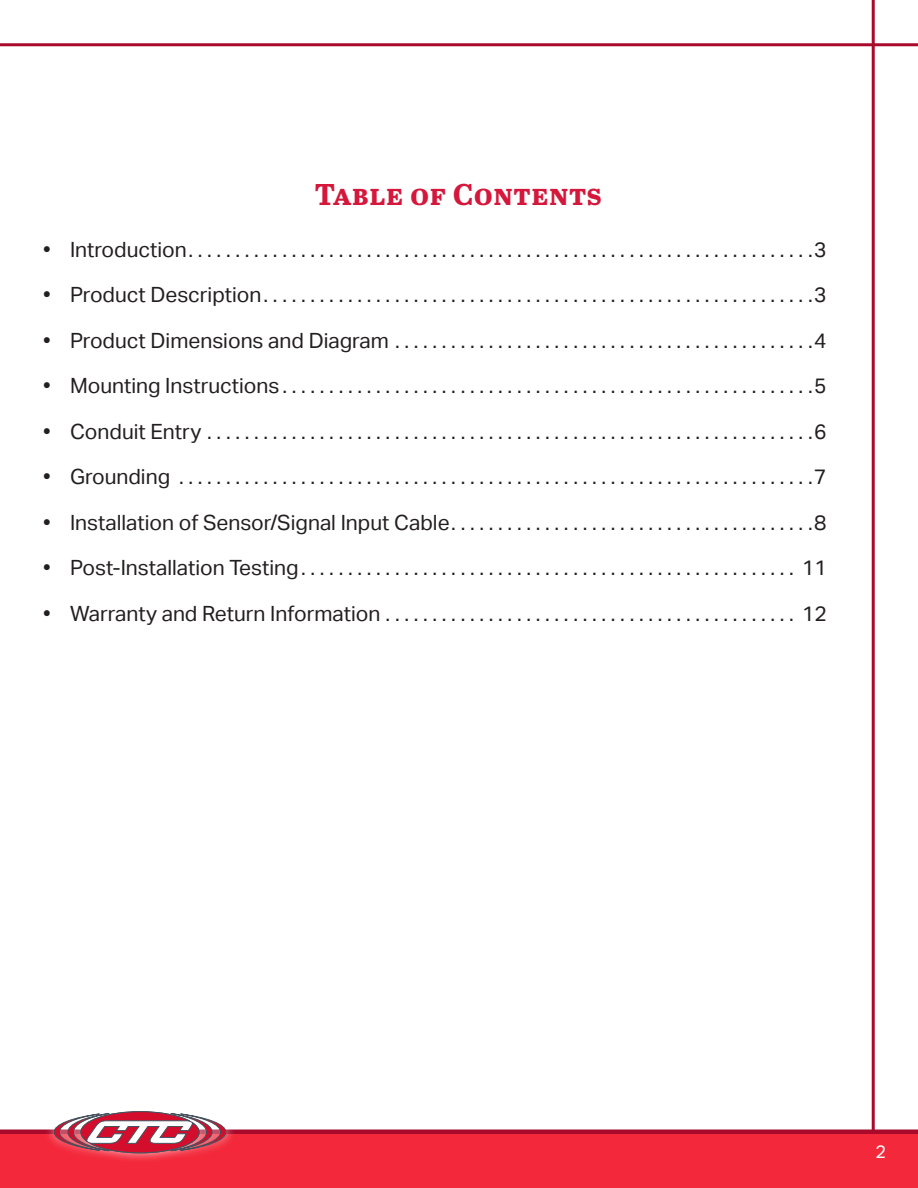
<style>
.page{position:relative;width:918px;height:1188px;background:#fff}
.page>*{position:absolute;margin:0;border:0;box-sizing:border-box;transform-origin:0 0}
.t1{font:700 30px "Abril Text";letter-spacing:.02em;color:#d5173b}
.t2{font:21px "Aktiv Grotesk";color:#231f20}
.t3{font:18px "Aktiv Grotesk";color:#fff}
</style>
<div class="page">
<hr style="left:872px;top:0;width:3px;height:1188px;background:#a90a2b">
<div style="left:0;top:1134px;width:918px;height:54px;background:#f3293b"></div>
<hr style="left:0;top:1130px;width:918px;height:4px;background:#a90a2b">
<div style="left:45px;top:1102px;width:190px;height:61px;background:#fff;opacity:.75"></div>
<svg style="left:54px;top:1112px;width:172px;height:41px"></svg>
<hr style="left:0;top:43px;width:918px;height:3px;background:#a90a2b">
<p class="t1" style="left:315px;top:173px;width:289px">Table of Contents</p>
<p class="t2" style="left:43px;top:237px;width:785px">• Introduction . . . . . . . . . . . . . . . . . . . . . . . . . . . . . . . . . . . . . . . . . . . . . . . . . . . . . . . . . . . . . . . . . . 3</p>
<p class="t2" style="left:43px;top:283px;width:785px">• Product Description . . . . . . . . . . . . . . . . . . . . . . . . . . . . . . . . . . . . . . . . . . . . . . . . . . . . . . . . . . 3</p>
<p class="t2" style="left:43px;top:328px;width:785px">• Product Dimensions and Diagram . . . . . . . . . . . . . . . . . . . . . . . . . . . . . . . . . . . . . . . . . . . . 4</p>
<p class="t2" style="left:43px;top:374px;width:785px">• Mounting Instructions . . . . . . . . . . . . . . . . . . . . . . . . . . . . . . . . . . . . . . . . . . . . . . . . . . . . . . . . 5</p>
<p class="t2" style="left:43px;top:419px;width:785px">• Conduit Entry . . . . . . . . . . . . . . . . . . . . . . . . . . . . . . . . . . . . . . . . . . . . . . . . . . . . . . . . . . . . . . . . 6</p>
<p class="t2" style="left:43px;top:465px;width:785px">• Grounding . . . . . . . . . . . . . . . . . . . . . . . . . . . . . . . . . . . . . . . . . . . . . . . . . . . . . . . . . . . . . . . . . . . 7</p>
<p class="t2" style="left:43px;top:510px;width:785px">• Installation of Sensor/Signal Input Cable . . . . . . . . . . . . . . . . . . . . . . . . . . . . . . . . . . . . . . 8</p>
<p class="t2" style="left:43px;top:556px;width:785px">• Post-Installation Testing . . . . . . . . . . . . . . . . . . . . . . . . . . . . . . . . . . . . . . . . . . . . . . . . . . . . . 11</p>
<p class="t2" style="left:43px;top:601px;width:785px">• Warranty and Return Information . . . . . . . . . . . . . . . . . . . . . . . . . . . . . . . . . . . . . . . . . . . . 12</p>
<p class="t3" style="left:875px;top:1142px;width:12px">2</p>
</div>
